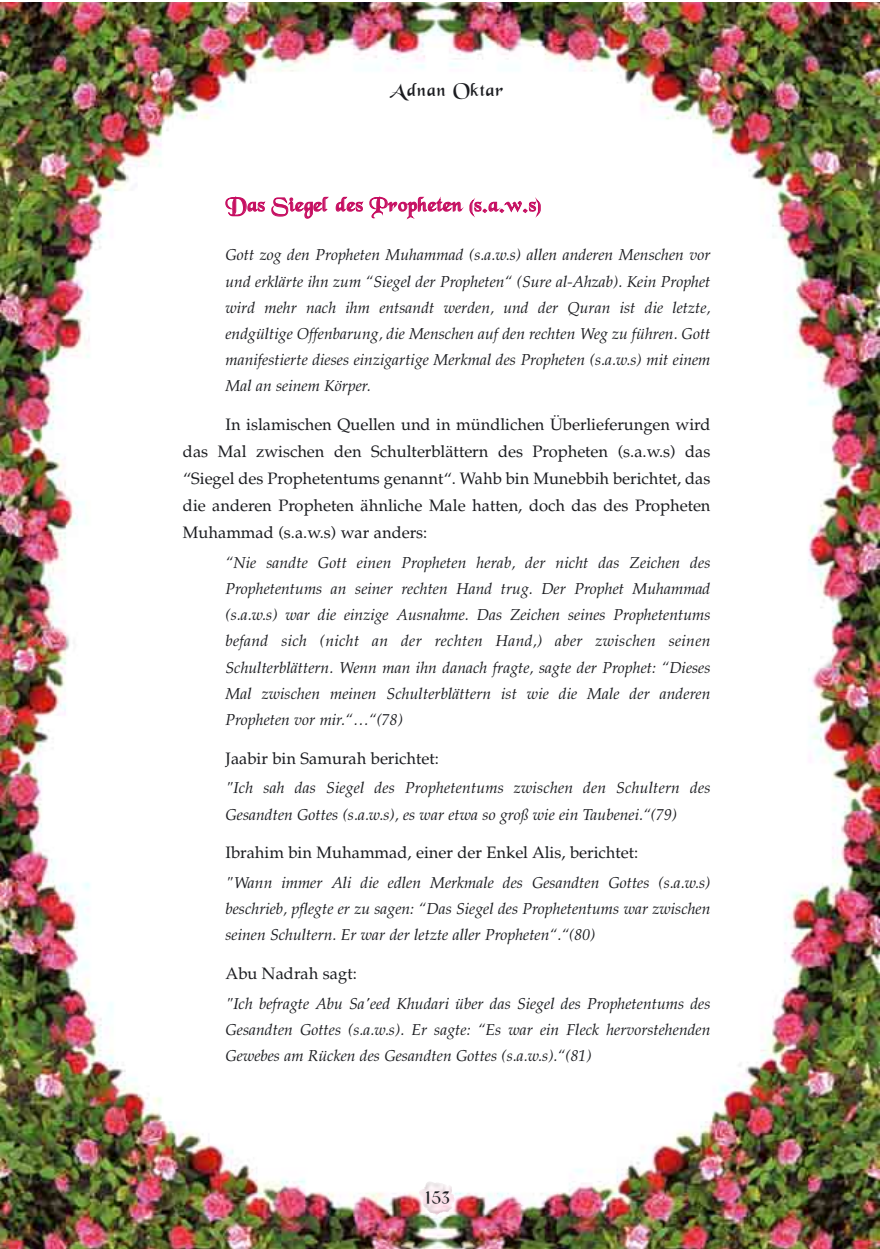
<style>
.page{position:relative;width:880px;height:1249px;background:#fff}
.page>*{position:absolute;margin:0;border:0;box-sizing:border-box;transform-origin:0 0}
.t1{font:21px "Black Chancery";color:#c60e61}
.t2{font:19.5px "Black Chancery";color:#1b1c20}
.t3{font:16.5px/27.2px "Palatino Turk";color:#1b1c20;text-align:justify}
.t4{font:15.75px/26.1px "Palatino Turk I";color:#1b1c20;text-align:justify}
</style>
<div class="page">
<img style="left:1px;top:2px;width:878px;height:1247px">
<img style="left:419px;top:1180px;width:35px;height:35px">
<p class="t2" style="left:390px;top:83px;width:115px">Adnan Oktar</p>
<h1 class="t1" style="left:226px;top:197px;width:316px">Das Siegel des Propheten (s.a.w.s)</h1>
<p class="t4" style="left:225px;top:243px;width:486px">Gott zog den Propheten Muhammad (s.a.w.s) allen anderen Menschen vor und erklärte ihn zum “Siegel der Propheten“ (Sure al-Ahzab). Kein Prophet wird mehr nach ihm entsandt werden, und der Quran ist die letzte, endgültige Offenbarung, die Menschen auf den rechten Weg zu führen. Gott manifestierte dieses einzigartige Merkmal des Propheten (s.a.w.s) mit einem Mal an seinem Körper.</p>
<p class="t3" style="left:183px;top:413px;width:529px;text-indent:43px">In islamischen Quellen und in mündlichen Überlieferungen wird das Mal zwischen den Schulterblättern des Propheten (s.a.w.s) das “Siegel des Prophetentums genannt“. Wahb bin Munebbih berichtet, das die anderen Propheten ähnliche Male hatten, doch das des Propheten Muhammad (s.a.w.s) war anders:</p>
<p class="t4" style="left:225px;top:551px;width:486px">“Nie sandte Gott einen Propheten herab, der nicht das Zeichen des Prophetentums an seiner rechten Hand trug. Der Prophet Muhammad (s.a.w.s) war die einzige Ausnahme. Das Zeichen seines Prophetentums befand sich (nicht an der rechten Hand,) aber zwischen seinen Schulterblättern. Wenn man ihn danach fragte, sagte der Prophet: “Dieses Mal zwischen meinen Schulterblättern ist wie die Male der anderen Propheten vor mir.“…“(78)</p>
<p class="t3" style="left:225px;top:746px;width:215px">Jaabir bin Samurah berichtet:</p>
<p class="t4" style="left:225px;top:776px;width:486px">"Ich sah das Siegel des Prophetentums zwischen den Schultern des<br>Gesandten Gottes (s.a.w.s), es war etwa so groß wie ein Taubenei.“(79)</p>
<p class="t3" style="left:225px;top:841px;width:414px">Ibrahim bin Muhammad, einer der Enkel Alis, berichtet:</p>
<p class="t4" style="left:225px;top:871px;width:486px">"Wann immer Ali die edlen Merkmale des Gesandten Gottes (s.a.w.s) beschrieb, pflegte er zu sagen: “Das Siegel des Prophetentums war zwischen seinen Schultern. Er war der letzte aller Propheten“.“(80)</p>
<p class="t3" style="left:225px;top:961px;width:133px">Abu Nadrah sagt:</p>
<p class="t4" style="left:225px;top:991px;width:486px">"Ich befragte Abu Sa'eed Khudari über das Siegel des Prophetentums des Gesandten Gottes (s.a.w.s). Er sagte: “Es war ein Fleck hervorstehenden Gewebes am Rücken des Gesandten Gottes (s.a.w.s).“(81)</p>
<p class="t2" style="left:424px;top:1190px;width:28px">153</p>
</div>
